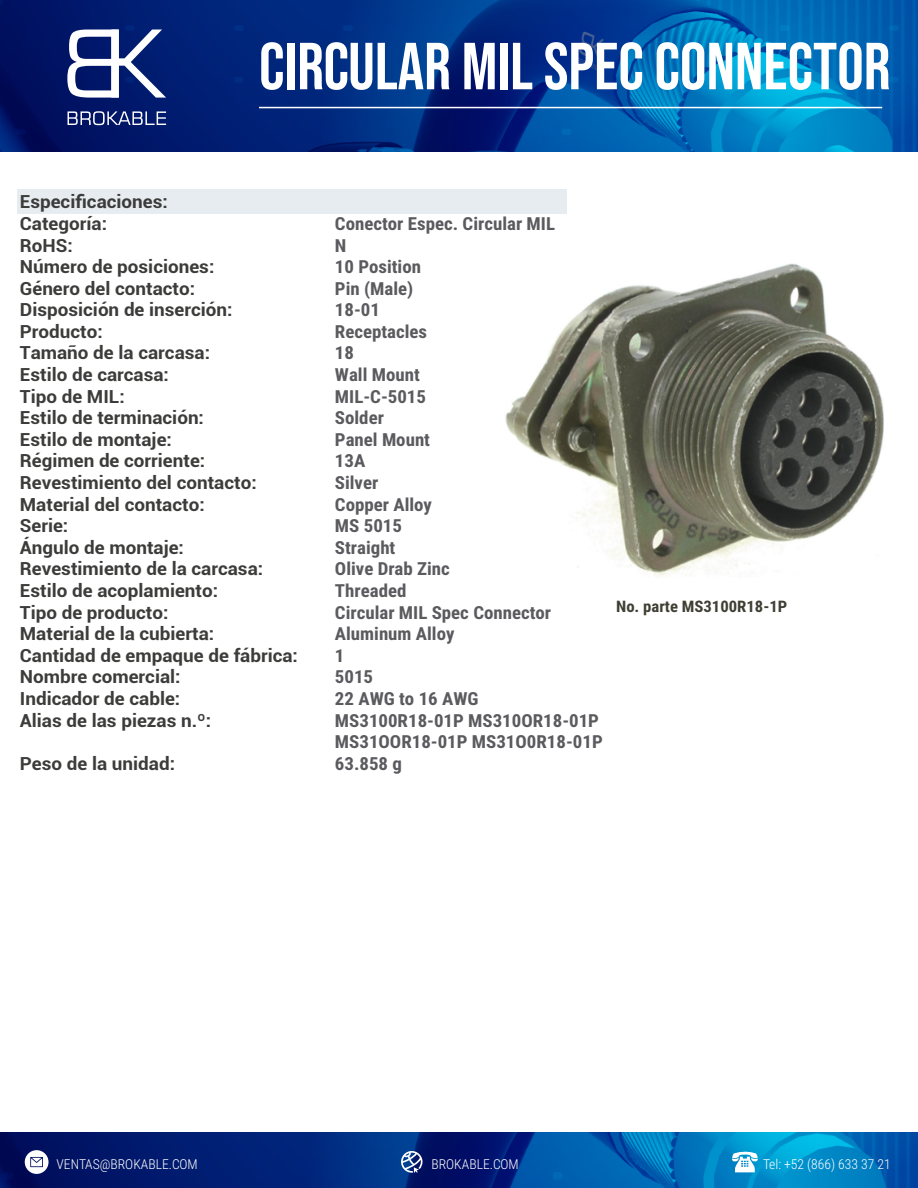
<style>
.page{position:relative;width:918px;height:1188px;background:#fff}
.page>*{position:absolute;margin:0;border:0;box-sizing:border-box;transform-origin:0 0}
.t1{font:66.3px "Bebas Neue";color:#fff}
.t2{font:700 18px/21.6px "Roboto";color:#3c3c3b;scale:1.05 1}
.t3{font:700 18px/21.6px "Roboto Condensed";color:#5b5b5f;scale:1.05 1}
.t4{font:700 15.9px "Roboto Condensed";color:#403f34;scale:1.05 1}
.t5{font:300 13.65px "Roboto Condensed";color:#fff}
</style>
<div class="page">
<img style="left:505px;top:263px;width:379px;height:315px">
<img style="left:0;top:0;width:918px;height:151px">
<svg style="left:67px;top:30px;width:99px;height:68px"></svg>
<svg style="left:68px;top:111px;width:98px;height:14px"></svg>
<hr style="left:259px;top:107px;width:623px;height:1px;background:#fff">
<img style="left:0;top:1133px;width:918px;height:55px">
<svg style="left:401px;top:1151px;width:22px;height:22px"></svg>
<svg style="left:732px;top:1150px;width:26px;height:22px"></svg>
<svg style="left:25px;top:1150px;width:24px;height:24px"></svg>
<div style="left:17px;top:189px;width:549px;height:25px;background:#e6ecf0"></div>
<h1 class="t1" style="left:259px;top:29px;width:633px">CIRCULAR MIL SPEC CONNECTOR</h1>
<p class="t2" style="left:20px;top:190px;width:266px">Especificaciones:<br>Categoría:<br>RoHS:<br>Número de posiciones:<br>Género del contacto:<br>Disposición de inserción:<br>Producto:<br>Tamaño de la carcasa:<br>Estilo de carcasa:<br>Tipo de MIL:<br>Estilo de terminación:<br>Estilo de montaje:<br>Régimen de corriente:<br>Revestimiento del contacto:<br>Material del contacto:<br>Serie:<br>Ángulo de montaje:<br>Revestimiento de la carcasa:<br>Estilo de acoplamiento:<br>Tipo de producto:<br>Material de la cubierta:<br>Cantidad de empaque de fábrica:<br>Nombre comercial:<br>Indicador de cable:<br>Alias de las piezas n.º:</p>
<p class="t2" style="left:20px;top:752px;width:149px">Peso de la unidad:</p>
<p class="t3" style="left:335px;top:212px;width:257px">Conector Espec. Circular MIL<br>N<br>10 Position<br>Pin (Male)<br>18-01<br>Receptacles<br>18<br>Wall Mount<br>MIL-C-5015<br>Solder<br>Panel Mount<br>13A<br>Silver<br>Copper Alloy<br>MS 5015<br>Straight<br>Olive Drab Zinc<br>Threaded<br>Circular MIL Spec Connector<br>Aluminum Alloy<br>1<br>5015<br>22 AWG to 16 AWG<br>MS3100R18-01P MS310OR18-01P<br>MS31OOR18-01P MS31O0R18-01P<br>63.858 g</p>
<p class="t4" style="left:616px;top:595px;width:165px">No. parte MS3100R18-1P</p>
<p class="t5" style="left:57px;top:1154px;width:143px">VENTAS@BROKABLE.COM</p>
<p class="t5" style="left:431px;top:1154px;width:89px">BROKABLE.COM</p>
<p class="t5" style="left:763px;top:1154px;width:129px">Tel: +52 (866) 633 37 21</p>
</div>
